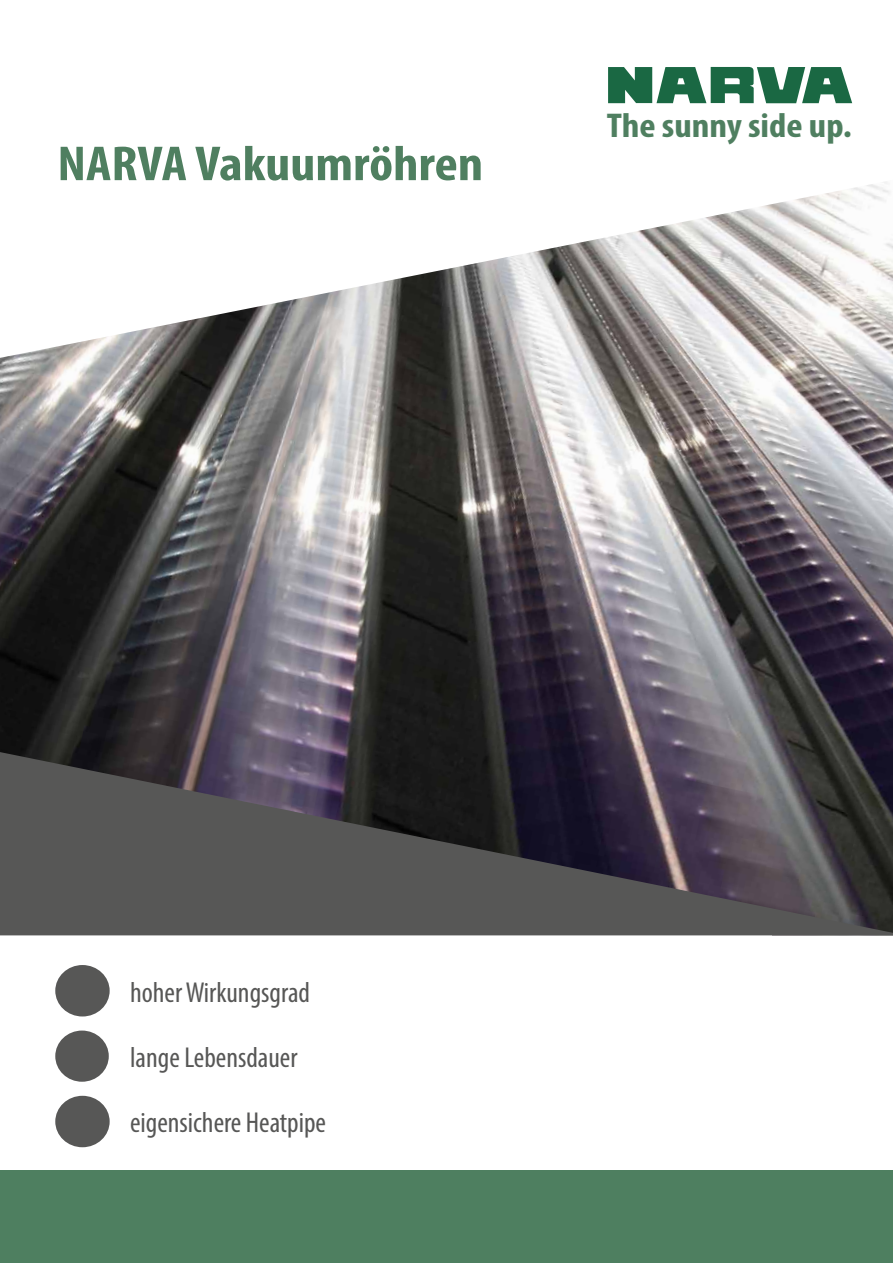
<style>
.page{position:relative;width:893px;height:1263px;background:#fff}
.page>*{position:absolute;margin:0;border:0;box-sizing:border-box;transform-origin:0 0}
.t1{font:700 condensed 49.5px "Myriad Pro";color:#4f7f60;scale:1.12 1}
.t2{font:700 condensed 34.5px "Myriad Pro";color:#4f7f60;scale:1.12 1}
.t3{font:condensed 28.8px "Myriad Pro";color:#575756}
</style>
<div class="page">
<img style="left:0;top:358px;width:893px;height:394px">
<svg style="left:0;top:66px;width:893px;height:292px"></svg>
<svg style="left:0;top:752px;width:893px;height:183px;background:#4a474b"></svg>
<div style="left:0;top:1170px;width:893px;height:93px;background:#4e7f60"></div>
<div style="left:55px;top:1030px;width:54px;height:52px;background:#575756;border-radius:50%"></div>
<div style="left:55px;top:1096px;width:55px;height:51px;background:#575756;border-radius:50%"></div>
<div style="left:55px;top:965px;width:55px;height:51px;background:#575756;border-radius:50%"></div>
<svg style="left:608px;top:67px;width:244px;height:36px"></svg>
<h1 class="t1" style="left:57px;top:133px;width:382px">NARVA Vakuumröhren</h1>
<p class="t2" style="left:607px;top:104px;width:220px">The sunny side up.</p>
<p class="t3" style="left:130px;top:975px;width:181px">hoher Wirkungsgrad</p>
<p class="t3" style="left:130px;top:1040px;width:169px">lange Lebensdauer</p>
<p class="t3" style="left:130px;top:1105px;width:198px">eigensichere Heatpipe</p>
</div>
